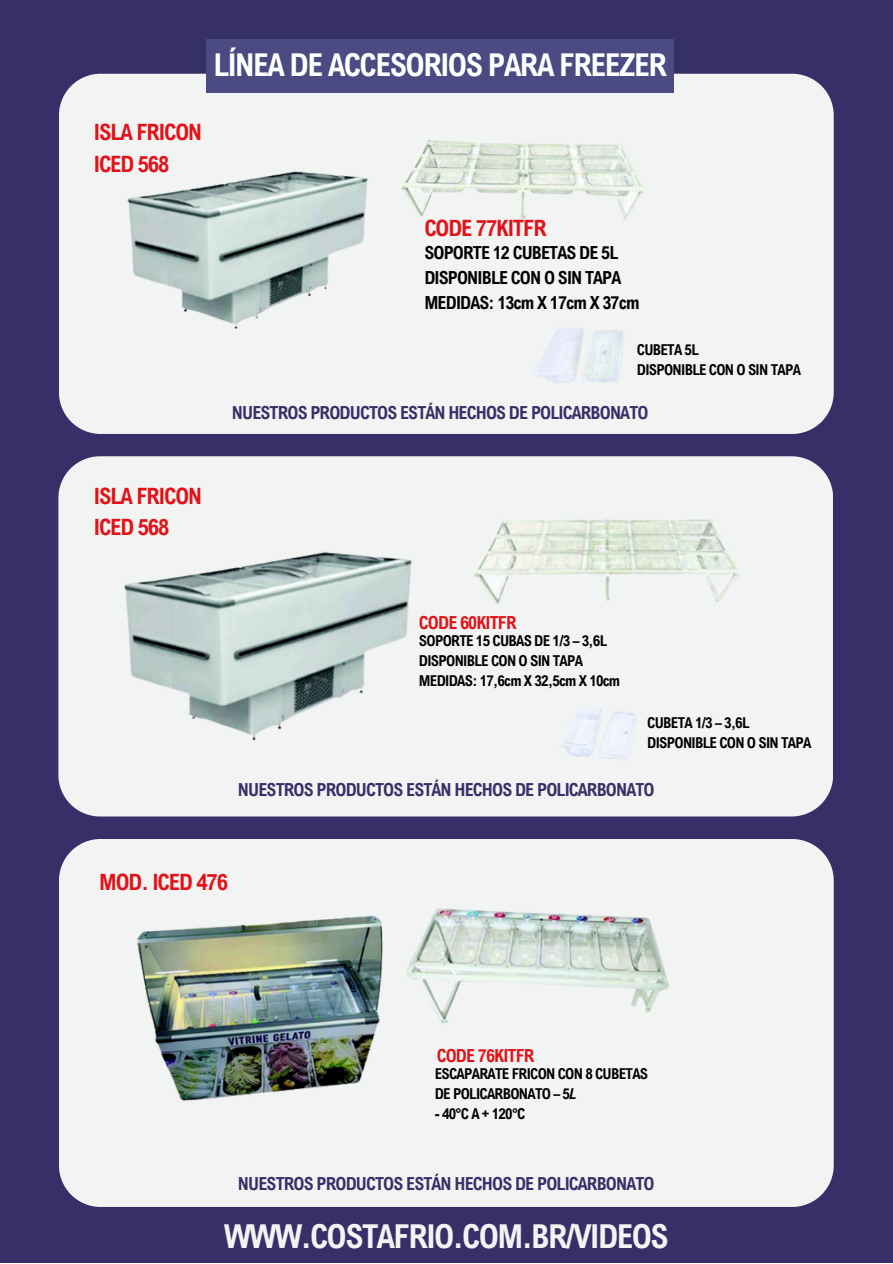
<style>
.page{position:relative;width:893px;height:1264px;background:#fff}
.page>*{position:absolute;margin:0;border:0;box-sizing:border-box;transform-origin:0 0}
.t1{font:700 33px "Arial Nova Cond";letter-spacing:-.05em;color:#f2f4f3}
.t2{font:700 31.5px "Arial Nova Cond";letter-spacing:-.05em;color:#fff}
.t3{font:700 22.5px "Arial Nova Cond";letter-spacing:-.05em;color:#e21218}
.t4{font:700 18px "Arial Nova Cond";letter-spacing:-.05em;color:#372f68}
.t5{font:700 18px "Arial Nova Cond";letter-spacing:-.05em;color:#000}
.t6{font:700 18px "Arial Nova Cond";letter-spacing:-.05em;color:#e21218}
.t7{font:700 15px "Arial Nova Cond";letter-spacing:-.05em;color:#000}
.s1{font-style:italic}
</style>
<div class="page">
<div style="left:0;top:0;width:892px;height:1262px;background:#372f68"></div>
<div style="left:59px;top:74px;width:774px;height:360px;background:#f2f4f3"></div>
<img style="left:108px;top:131px;width:547px;height:226px">
<div style="left:206px;top:39px;width:468px;height:53px;background:#4c4a82"></div>
<div style="left:59px;top:839px;width:774px;height:367px;background:#f2f4f3"></div>
<div style="left:58px;top:456px;width:775px;height:360px;background:#f2f4f3"></div>
<img style="left:108px;top:515px;width:639px;height:253px">
<img style="left:135px;top:890px;width:544px;height:242px">
<img style="left:531px;top:317px;width:101px;height:87px">
<img style="left:536px;top:703px;width:106px;height:60px">
<p class="t2" style="left:213px;top:45px;width:455px">LÍNEA DE ACCESORIOS PARA FREEZER</p>
<p class="t3" style="left:94px;top:118px;width:110px">ISLA FRICON</p>
<p class="t3" style="left:94px;top:150px;width:77px">ICED 568</p>
<p class="t3" style="left:424px;top:214px;width:124px">CODE 77KITFR</p>
<p class="t5" style="left:424px;top:242px;width:195px">SOPORTE 12 CUBETAS DE 5L</p>
<p class="t5" style="left:424px;top:266px;width:198px">DISPONIBLE CON O SIN TAPA</p>
<p class="t5" style="left:424px;top:291px;width:216px">MEDIDAS: 13cm X 17cm X 37cm</p>
<p class="t7" style="left:636px;top:340px;width:64px">CUBETA 5L</p>
<p class="t7" style="left:636px;top:360px;width:166px">DISPONIBLE CON O SIN TAPA</p>
<p class="t4" style="left:232px;top:401px;width:418px">NUESTROS PRODUCTOS ESTÁN HECHOS DE POLICARBONATO</p>
<p class="t3" style="left:94px;top:481px;width:110px">ISLA FRICON</p>
<p class="t3" style="left:94px;top:513px;width:77px">ICED 568</p>
<p class="t6" style="left:419px;top:611px;width:99px">CODE 60KITFR</p>
<p class="t7" style="left:419px;top:631px;width:190px">SOPORTE 15 CUBAS DE 1/3 – 3,6L</p>
<p class="t7" style="left:419px;top:651px;width:166px">DISPONIBLE CON O SIN TAPA</p>
<p class="t7" style="left:419px;top:671px;width:203px">MEDIDAS: 17,6cm X 32,5cm X 10cm</p>
<p class="t7" style="left:647px;top:712px;width:104px">CUBETA 1/3 – 3,6L</p>
<p class="t7" style="left:647px;top:733px;width:166px">DISPONIBLE CON O SIN TAPA</p>
<p class="t4" style="left:238px;top:778px;width:418px">NUESTROS PRODUCTOS ESTÁN HECHOS DE POLICARBONATO</p>
<p class="t3" style="left:99px;top:868px;width:130px">MOD. ICED 476</p>
<p class="t6" style="left:436px;top:1043px;width:99px">CODE 76KITFR</p>
<p class="t7" style="left:435px;top:1064px;width:215px">ESCAPARATE FRICON CON 8 CUBETAS</p>
<p class="t7" style="left:435px;top:1084px;width:143px">DE POLICARBONATO – 5<span class="s1">L</span></p>
<p class="t7" style="left:435px;top:1104px;width:92px">- 40°C A + 120°C</p>
<p class="t4" style="left:238px;top:1172px;width:418px">NUESTROS PRODUCTOS ESTÁN HECHOS DE POLICARBONATO</p>
<p class="t1" style="left:224px;top:1215px;width:446px">WWW.COSTAFRIO.COM.BR/VIDEOS</p>
</div>
